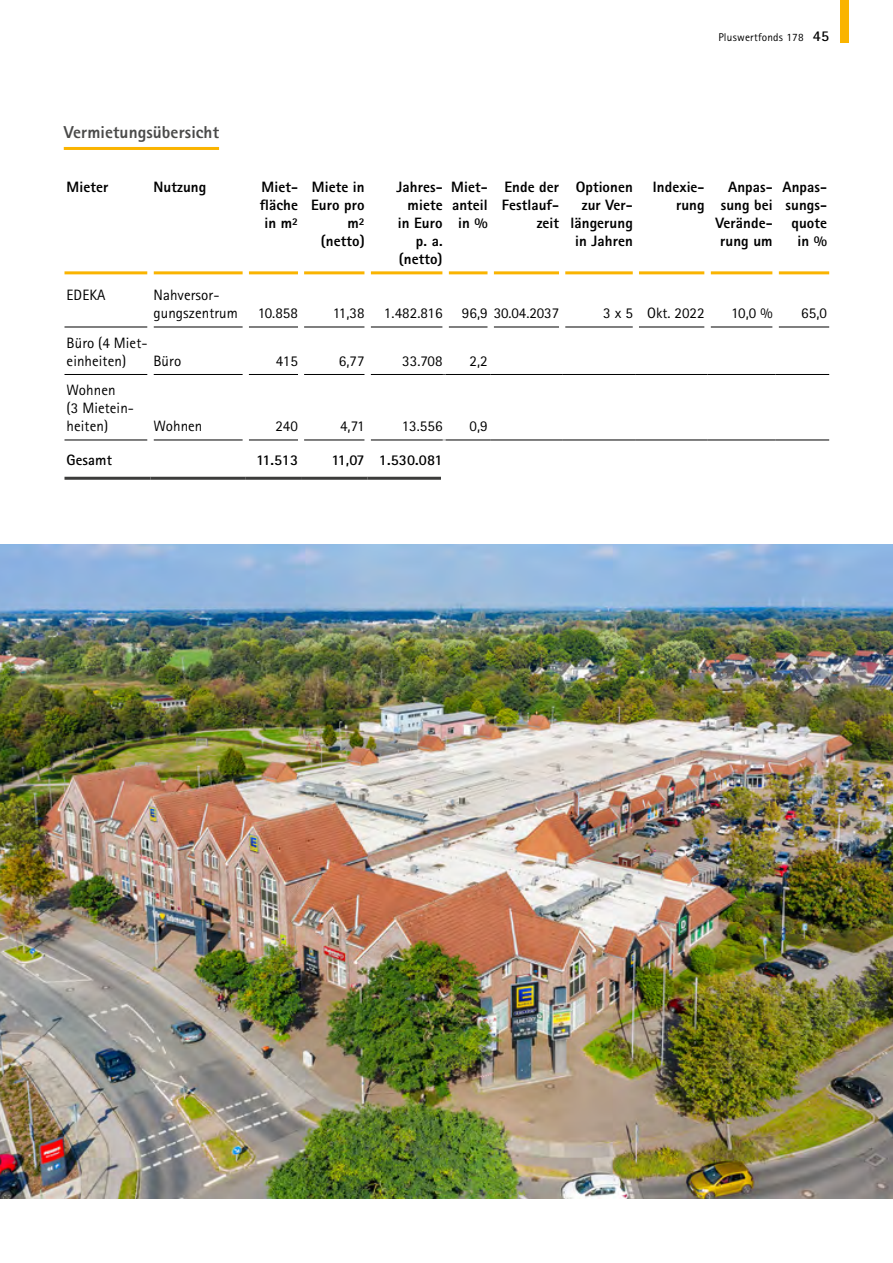
<style>
.page{position:relative;width:893px;height:1263px;background:#fff}
.page>*{position:absolute;margin:0;border:0;box-sizing:border-box;transform-origin:0 0}
.t1{font:800 17.25px "Rotis Sans Serif Std";letter-spacing:.005em;color:#4a4a49}
.t2{font:800 15px/18px "Rotis Sans Serif Std";letter-spacing:.005em;color:#000;text-align:right}
.t3{font:15px/18px "Rotis Sans Serif Std";letter-spacing:.005em;color:#000}
.t4{font:700 15px "Rotis Sans Serif Std";letter-spacing:-.015em;color:#000}
.t5{font:700 15px "Rotis Sans Serif Std";letter-spacing:.005em;color:#000}
.t6{font:11.25px "Rotis Sans Serif Std";letter-spacing:.02em;color:#000}
.s1{font-weight:700;font-size:15px}
</style>
<div class="page">
<div style="left:840px;top:0;width:9px;height:43px;background:#fab400"></div>
<img style="left:0;top:544px;width:893px;height:654px">
<hr style="left:64px;top:147px;width:155px;height:3px;background:#fab400">
<hr style="left:65px;top:327px;width:83px;height:1px;background:#000">
<hr style="left:154px;top:327px;width:89px;height:1px;background:#000">
<hr style="left:249px;top:327px;width:49px;height:1px;background:#000">
<hr style="left:304px;top:327px;width:61px;height:1px;background:#000">
<hr style="left:371px;top:327px;width:72px;height:1px;background:#000">
<hr style="left:449px;top:327px;width:39px;height:1px;background:#000">
<hr style="left:494px;top:327px;width:65px;height:1px;background:#000">
<hr style="left:565px;top:327px;width:68px;height:1px;background:#000">
<hr style="left:639px;top:327px;width:66px;height:1px;background:#000">
<hr style="left:711px;top:327px;width:62px;height:1px;background:#000">
<hr style="left:779px;top:327px;width:50px;height:1px;background:#000">
<hr style="left:65px;top:374px;width:83px;height:1px;background:#000">
<hr style="left:154px;top:374px;width:89px;height:1px;background:#000">
<hr style="left:249px;top:374px;width:49px;height:1px;background:#000">
<hr style="left:304px;top:374px;width:61px;height:1px;background:#000">
<hr style="left:371px;top:374px;width:75px;height:1px;background:#000">
<hr style="left:65px;top:440px;width:83px;height:1px;background:#000">
<hr style="left:154px;top:440px;width:89px;height:1px;background:#000">
<hr style="left:249px;top:440px;width:49px;height:1px;background:#000">
<hr style="left:304px;top:440px;width:61px;height:1px;background:#000">
<hr style="left:371px;top:440px;width:75px;height:1px;background:#000">
<div style="left:443px;top:440px;width:6px;height:37px;background:#fff"></div>
<hr style="left:65px;top:271px;width:83px;height:3px;background:#fab400">
<hr style="left:154px;top:271px;width:89px;height:3px;background:#fab400">
<hr style="left:249px;top:271px;width:49px;height:3px;background:#fab400">
<hr style="left:304px;top:271px;width:61px;height:3px;background:#fab400">
<hr style="left:371px;top:271px;width:72px;height:3px;background:#fab400">
<hr style="left:449px;top:271px;width:39px;height:3px;background:#fab400">
<hr style="left:494px;top:271px;width:65px;height:3px;background:#fab400">
<hr style="left:565px;top:271px;width:68px;height:3px;background:#fab400">
<hr style="left:639px;top:271px;width:66px;height:3px;background:#fab400">
<hr style="left:711px;top:271px;width:62px;height:3px;background:#fab400">
<hr style="left:779px;top:271px;width:50px;height:3px;background:#fab400">
<hr style="left:446px;top:374px;width:45px;height:1px;background:#000">
<hr style="left:491px;top:374px;width:71px;height:1px;background:#000">
<hr style="left:562px;top:374px;width:74px;height:1px;background:#000">
<hr style="left:636px;top:374px;width:72px;height:1px;background:#000">
<hr style="left:708px;top:374px;width:68px;height:1px;background:#000">
<hr style="left:776px;top:374px;width:53px;height:1px;background:#000">
<hr style="left:446px;top:440px;width:45px;height:1px;background:#000">
<hr style="left:491px;top:440px;width:71px;height:1px;background:#000">
<hr style="left:562px;top:440px;width:74px;height:1px;background:#000">
<hr style="left:636px;top:440px;width:72px;height:1px;background:#000">
<hr style="left:708px;top:440px;width:68px;height:1px;background:#000">
<hr style="left:776px;top:440px;width:53px;height:1px;background:#000">
<hr style="left:65px;top:477px;width:86px;height:3px;background:#3c3c3b">
<hr style="left:151px;top:477px;width:95px;height:3px;background:#3c3c3b">
<hr style="left:246px;top:477px;width:55px;height:3px;background:#3c3c3b">
<hr style="left:301px;top:477px;width:67px;height:3px;background:#3c3c3b">
<hr style="left:368px;top:477px;width:81px;height:3px;background:#3c3c3b">
<div style="left:441px;top:442px;width:77px;height:42px;background:#fff"></div>
<p class="t1" style="left:64px;top:121px;width:157px">Vermietungsübersicht</p>
<p class="t6" style="left:718px;top:31px;width:112px">Pluswertfonds 178 <span class="s1">45</span></p>
<p class="t2" style="left:67px;top:178px;width:43px">Mieter</p>
<p class="t2" style="left:154px;top:178px;width:54px">Nutzung</p>
<p class="t2" style="left:260px;top:178px;width:40px;text-align:justify">Miet&shy;fläche in m²</p>
<p class="t2" style="left:311px;top:178px;width:55px">Miete in<br>Euro pro m² (netto)</p>
<p class="t2" style="left:397px;top:178px;width:48px">Jahres&shy;miete in Euro p. a. (netto)</p>
<p class="t2" style="left:451px;top:178px;width:38px;text-align:center">Miet&shy;anteil in %</p>
<p class="t2" style="left:502px;top:178px;width:59px">Ende der<br>Festlauf&shy;zeit</p>
<p class="t2" style="left:571px;top:178px;width:64px">Optionen zur Ver&shy;längerung in Jahren</p>
<p class="t2" style="left:653px;top:178px;width:53px">Indexie&shy;rung</p>
<p class="t2" style="left:715px;top:178px;width:59px">Anpas&shy;sung bei<br>Verände&shy;rung um</p>
<p class="t2" style="left:782px;top:178px;width:46px">Anpas&shy;sungs&shy;quote in %</p>
<p class="t3" style="left:67px;top:286px;width:40px">EDEKA</p>
<p class="t3" style="left:154px;top:286px;width:86px">Nahversor&shy;gungszentrum</p>
<p class="t3" style="left:258px;top:304px;width:42px">10.858</p>
<p class="t3" style="left:333px;top:304px;width:33px">11,38</p>
<p class="t3" style="left:384px;top:304px;width:60px">1.482.816</p>
<p class="t3" style="left:462px;top:304px;width:99px">96,9 30.04.2037</p>
<p class="t3" style="left:603px;top:304px;width:103px">3 x 5 Okt. 2022</p>
<p class="t3" style="left:731px;top:304px;width:43px">10,0 %</p>
<p class="t3" style="left:801px;top:304px;width:27px">65,0</p>
<p class="t3" style="left:67px;top:334px;width:82px">Büro (4 Miet&shy;einheiten)</p>
<p class="t3" style="left:154px;top:352px;width:29px">Büro</p>
<p class="t3" style="left:276px;top:352px;width:24px">415</p>
<p class="t3" style="left:339px;top:352px;width:27px">6,77</p>
<p class="t3" style="left:402px;top:352px;width:42px">33.708</p>
<p class="t3" style="left:469px;top:352px;width:20px">2,2</p>
<p class="t3" style="left:67px;top:381px;width:69px">Wohnen<br>(3 Mietein&shy;heiten)</p>
<p class="t3" style="left:154px;top:417px;width:50px">Wohnen</p>
<p class="t3" style="left:275px;top:417px;width:24px">240</p>
<p class="t3" style="left:340px;top:417px;width:26px">4,71</p>
<p class="t3" style="left:402px;top:417px;width:42px">13.556</p>
<p class="t3" style="left:469px;top:417px;width:20px">0,9</p>
<p class="t5" style="left:67px;top:451px;width:47px">Gesamt</p>
<p class="t5" style="left:256px;top:451px;width:44px">11.513</p>
<p class="t4" style="left:331px;top:451px;width:113px">11,07 1.530.081</p>
</div>
